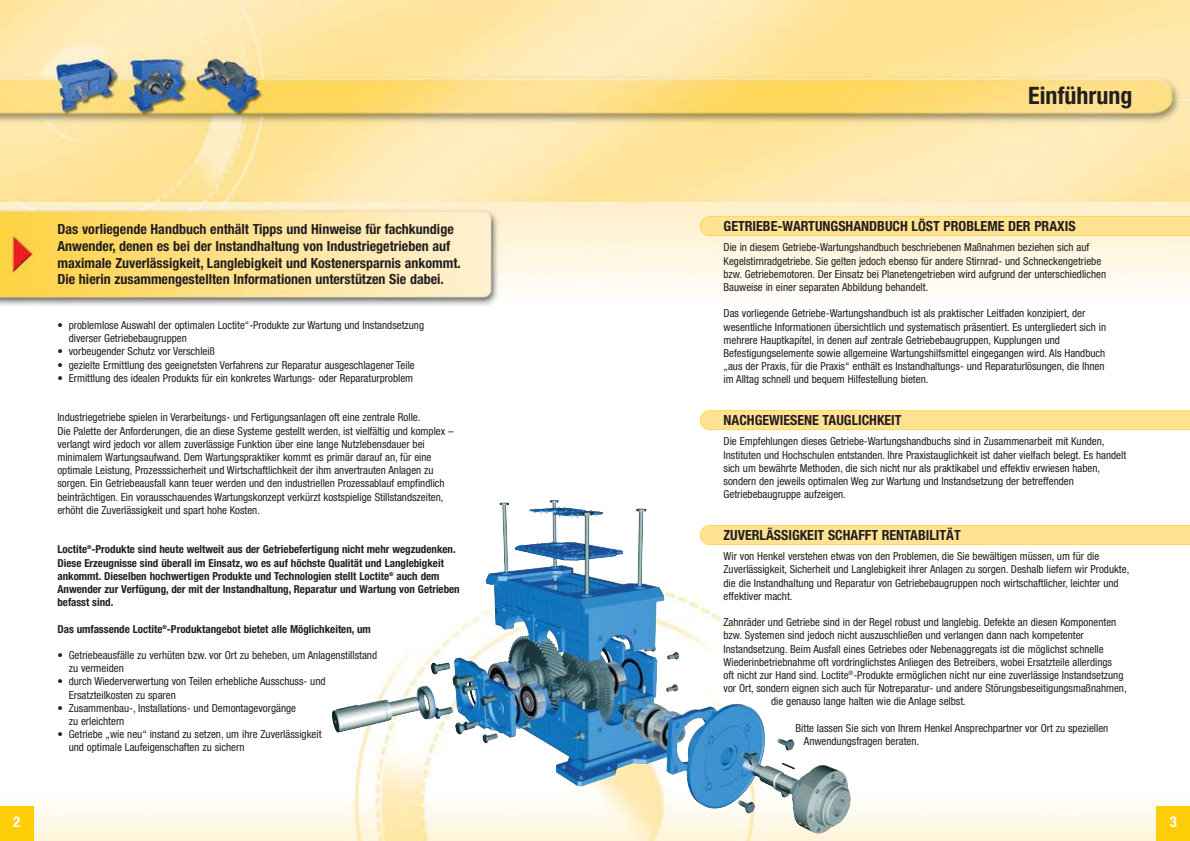
<style>
.page{position:relative;width:1190px;height:841px;background:#fff}
.page>*{position:absolute;margin:0;border:0;box-sizing:border-box;transform-origin:0 0}
.t1{font:700 condensed 24px "Helvetica Neue";color:#231f20}
.t2{font:700 condensed 15px "Helvetica Neue";color:#fff}
.t3{font:700 condensed 14px/16.8px "Helvetica Neue";color:#231f20}
.t4{font:condensed 11px/13.2px "Helvetica Neue";color:#231f20}
.t5{font:700 condensed 11px/13.2px "Helvetica Neue";color:#231f20}
</style>
<div class="page">
<img style="left:0;top:0;width:1190px;height:841px">
<div style="left:1156px;top:806px;width:34px;height:35px;background:#fdcd08"></div>
<div style="left:0;top:807px;width:34px;height:34px;background:#fdcd08"></div>
<svg style="left:700px;top:525px;width:490px;height:20px;background:#fee28d"></svg>
<svg style="left:700px;top:216px;width:490px;height:20px;background:#fee28d"></svg>
<svg style="left:700px;top:410px;width:490px;height:20px;background:#fee28e"></svg>
<img style="left:556px;top:500px;width:67px;height:81px">
<p class="t3" style="left:57px;top:222px;width:405px">Das vorliegende Handbuch enthält Tipps und Hinweise für fachkundige Anwender, denen es bei der Instandhaltung von Industriegetrieben auf maximale Zuverlässigkeit, Langlebigkeit und Kostenersparnis ankommt.<br>Die hierin zusammengestellten Informationen unterstützen Sie dabei.</p>
<p class="t4" style="left:69px;top:319px;width:357px;text-indent:-11px">• problemlose Auswahl der optimalen Loctite“-Produkte zur Wartung und Instandsetzung diverser Getriebebaugruppen</p>
<p class="t4" style="left:57px;top:346px;width:159px">• vorbeugender Schutz vor Verschleiß</p>
<p class="t4" style="left:57px;top:359px;width:359px">• gezielte Ermittlung des geeignetsten Verfahrens zur Reparatur ausgeschlagener Teile</p>
<p class="t4" style="left:57px;top:372px;width:357px">• Ermittlung des idealen Produkts für ein konkretes Wartungs- oder Reparaturproblem</p>
<p class="t4" style="left:57px;top:412px;width:398px">Industriegetriebe spielen in Verarbeitungs- und Fertigungsanlagen oft eine zentrale Rolle.<br>Die Palette der Anforderungen, die an diese Systeme gestellt werden, ist vielfältig und komplex – verlangt wird jedoch vor allem zuverlässige Funktion über eine lange Nutzlebensdauer bei minimalem Wartungsaufwand. Dem Wartungspraktiker kommt es primär darauf an, für eine optimale Leistung, Prozesssicherheit und Wirtschaftlichkeit der ihm anvertrauten Anlagen zu sorgen. Ein Getriebeausfall kann teuer werden und den industriellen Prozessablauf empfindlich beinträchtigen. Ein vorausschauendes Wartungskonzept verkürzt kostspielige Stillstandszeiten, erhöht die Zuverlässigkeit und spart hohe Kosten.</p>
<p class="t5" style="left:57px;top:544px;width:404px">Loctite<sup>®</sup>-Produkte sind heute weltweit aus der Getriebefertigung nicht mehr wegzudenken.<br>Diese Erzeugnisse sind überall im Einsatz, wo es auf höchste Qualität und Langlebigkeit ankommt. Dieselben hochwertigen Produkte und Technologien stellt Loctite<sup>®</sup> auch dem Anwender zur Verfügung, der mit der Instandhaltung, Reparatur und Wartung von Getrieben befasst sind.</p>
<p class="t5" style="left:57px;top:623px;width:315px">Das umfassende Loctite<sup>®</sup>-Produktangebot bietet alle Möglichkeiten, um</p>
<p class="t4" style="left:69px;top:649px;width:310px;text-indent:-11px">• Getriebeausfälle zu verhüten bzw. vor Ort zu beheben, um Anlagenstillstand zu vermeiden</p>
<p class="t4" style="left:69px;top:676px;width:258px;text-indent:-11px">• durch Wiederverwertung von Teilen erhebliche Ausschuss- und<br>Ersatzteilkosten zu sparen</p>
<p class="t4" style="left:69px;top:702px;width:229px;text-indent:-11px">• Zusammenbau-, Installations- und Demontagevorgänge zu erleichtern</p>
<p class="t4" style="left:69px;top:729px;width:254px;text-indent:-11px">• Getriebe „wie neu“ instand zu setzen, um ihre Zuverlässigkeit und optimale Laufeigenschaften zu sichern</p>
<h1 class="t1" style="left:1028px;top:87px;width:106px">Einführung</h1>
<p class="t3" style="left:724px;top:219px;width:354px">GETRIEBE-WARTUNGSHANDBUCH LÖST PROBLEME DER PRAXIS</p>
<p class="t4" style="left:724px;top:242px;width:384px">Die in diesem Getriebe-Wartungshandbuch beschriebenen Maßnahmen beziehen sich auf Kegelstirnradgetriebe. Sie gelten jedoch ebenso für andere Stirnrad- und Schneckengetriebe bzw. Getriebemotoren. Der Einsatz bei Planetengetrieben wird aufgrund der unterschiedlichen Bauweise in einer separaten Abbildung behandelt.</p>
<p class="t4" style="left:724px;top:308px;width:384px">Das vorliegende Getriebe-Wartungshandbuch ist als praktischer Leitfaden konzipiert, der wesentliche Informationen übersichtlich und systematisch präsentiert. Es untergliedert sich in mehrere Hauptkapitel, in denen auf zentrale Getriebebaugruppen, Kupplungen und Befestigungselemente sowie allgemeine Wartungshilfsmittel eingegangen wird. Als Handbuch „aus der Praxis, für die Praxis“ enthält es Instandhaltungs- und Reparaturlösungen, die Ihnen im Alltag schnell und bequem Hilfestellung bieten.</p>
<p class="t3" style="left:724px;top:413px;width:180px">NACHGEWIESENE TAUGLICHKEIT</p>
<p class="t4" style="left:724px;top:436px;width:404px">Die Empfehlungen dieses Getriebe-Wartungshandbuchs sind in Zusammenarbeit mit Kunden, Instituten und Hochschulen entstanden. Ihre Praxistauglichkeit ist daher vielfach belegt. Es handelt sich um bewährte Methoden, die sich nicht nur als praktikabel und effektiv erwiesen haben, sondern den jeweils optimalen Weg zur Wartung und Instandsetzung der betreffenden Getriebebaugruppe aufzeigen.</p>
<p class="t3" style="left:724px;top:528px;width:239px">ZUVERLÄSSIGKEIT SCHAFFT RENTABILITÄT</p>
<p class="t4" style="left:724px;top:551px;width:407px">Wir von Henkel verstehen etwas von den Problemen, die Sie bewältigen müssen, um für die Zuverlässigkeit, Sicherheit und Langlebigkeit ihrer Anlagen zu sorgen. Deshalb liefern wir Produkte, die die Instandhaltung und Reparatur von Getriebebaugruppen noch wirtschaftlicher, leichter und effektiver macht.</p>
<p class="t4" style="left:724px;top:617px;width:394px">Zahnräder und Getriebe sind in der Regel robust und langlebig. Defekte an diesen Komponenten</p>
<p class="t4" style="left:724px;top:630px;width:362px">bzw. Systemen sind jedoch nicht auszuschließen und verlangen dann nach kompetenter</p>
<p class="t4" style="left:724px;top:643px;width:382px">Instandsetzung. Beim Ausfall eines Getriebes oder Nebenaggregats ist die möglichst schnelle</p>
<p class="t4" style="left:724px;top:656px;width:390px">Wiederinbetriebnahme oft vordringlichstes Anliegen des Betreibers, wobei Ersatzteile allerdings</p>
<p class="t4" style="left:724px;top:669px;width:401px">oft nicht zur Hand sind. Loctite<sup>®</sup>-Produkte ermöglichen nicht nur eine zuverlässige Instandsetzung</p>
<p class="t4" style="left:724px;top:683px;width:405px">vor Ort, sondern eignen sich auch für Notreparatur- und andere Störungsbeseitigungsmaßnahmen,</p>
<p class="t4" style="left:771px;top:696px;width:196px">die genauso lange halten wie die Anlage selbst.</p>
<p class="t4" style="left:804px;top:722px;width:306px;text-indent:-8px">Bitte lassen Sie sich von Ihrem Henkel Ansprechpartner vor Ort zu speziellen<br>Anwendungsfragen beraten.</p>
<h2 class="t2" style="left:13px;top:816px;width:9px">2</h2>
<h2 class="t2" style="left:1170px;top:816px;width:9px">3</h2>
</div>
